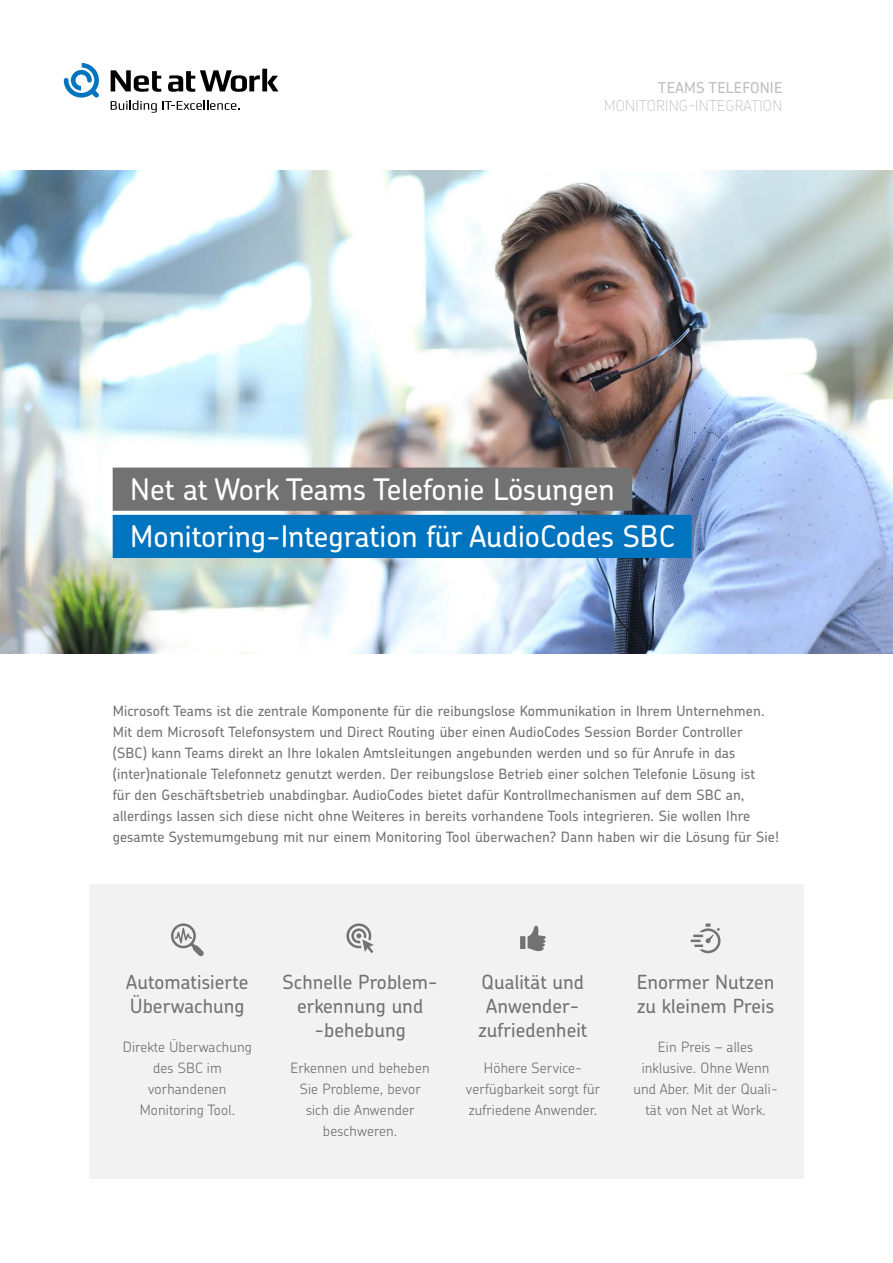
<style>
.page{position:relative;width:893px;height:1263px;background:#fff}
.page>*{position:absolute;margin:0;border:0;box-sizing:border-box;transform-origin:0 0}
.t1{font:500 29.7px/47.2px "Chevin Pro";color:#fff}
.t2{font:500 19.5px/24px "Chevin Pro";letter-spacing:.005em;color:#737272}
.t3{font:100 15px "Chevin Pro";letter-spacing:.015em;color:#bdbdbe}
.t4{font:500 15px "Chevin Pro";letter-spacing:.015em;color:#bdbdbe}
.t5{font:500 14.25px/21px "Chevin Pro";letter-spacing:.01em;color:#737272}
.t6{font:300 14.25px/21px "Chevin Pro";letter-spacing:.01em;color:#737272;text-align:center}
</style>
<div class="page">
<img style="left:0;top:170px;width:893px;height:483px">
<svg style="left:111px;top:100px;width:129px;height:13px"></svg>
<svg style="left:111px;top:70px;width:50px;height:22px"></svg>
<svg style="left:168px;top:69px;width:111px;height:23px"></svg>
<svg style="left:64px;top:63px;width:35px;height:35px"></svg>
<div style="left:113px;top:468px;width:519px;height:43px;background:#737272"></div>
<div style="left:113px;top:515px;width:579px;height:43px;background:#0074be"></div>
<div style="left:89px;top:884px;width:715px;height:294px;background:#f2f2f2"></div>
<svg style="left:691px;top:923px;width:29px;height:30px"></svg>
<svg style="left:346px;top:923px;width:28px;height:30px"></svg>
<svg style="left:520px;top:925px;width:26px;height:26px"></svg>
<svg style="left:171px;top:923px;width:33px;height:33px"></svg>
<p class="t4" style="left:658px;top:77px;width:126px">TEAMS TELEFONIE</p>
<p class="t3" style="left:604px;top:95px;width:180px">MONITORING-INTEGRATION</p>
<h1 class="t1" style="left:130px;top:465px;width:546px">Net at Work Teams Telefonie Lösungen<br>Monitoring-Integration für AudioCodes SBC</h1>
<p class="t5" style="left:113px;top:700px;width:668px">Microsoft Teams ist die zentrale Komponente für die reibungslose Kommunikation in Ihrem Unternehmen.<br>Mit dem Microsoft Telefonsystem und Direct Routing über einen AudioCodes Session Border Controller (SBC) kann Teams direkt an Ihre lokalen Amtsleitungen angebunden werden und so für Anrufe in das (inter)nationale Telefonnetz genutzt werden. Der reibungslose Betrieb einer solchen Telefonie Lösung ist<br>für den Geschäftsbetrieb unabdingbar. AudioCodes bietet dafür Kontrollmechanismen auf dem SBC an, allerdings lassen sich diese nicht ohne Weiteres in bereits vorhandene Tools integrieren. Sie wollen Ihre gesamte Systemumgebung mit nur einem Monitoring Tool überwachen? Dann haben wir die Lösung für Sie!</p>
<h2 class="t2" style="left:126px;top:969px;width:124px">Automatisierte<br>Überwachung</h2>
<p class="t6" style="left:123px;top:1036px;width:131px">Direkte Überwachung des SBC im vorhandenen<br>Monitoring Tool.</p>
<h2 class="t2" style="left:283px;top:969px;width:156px;text-align:center">Schnelle Problem&shy;erkennung und -behebung</h2>
<p class="t6" style="left:291px;top:1057px;width:141px">Erkennen und beheben<br>Sie Probleme, bevor sich die Anwender beschweren.</p>
<h2 class="t2" style="left:479px;top:969px;width:110px;text-align:center">Qualität und<br>Anwender&shy;zufriedenheit</h2>
<p class="t6" style="left:466px;top:1057px;width:136px">Höhere Service&shy;verfügbarkeit sorgt für zufriedene Anwender.</p>
<h2 class="t2" style="left:637px;top:969px;width:139px">Enormer Nutzen zu kleinem Preis</h2>
<p class="t6" style="left:633px;top:1036px;width:146px">Ein Preis – alles inklusive. Ohne Wenn und Aber. Mit der Quali&shy;tät von Net at Work.</p>
</div>
